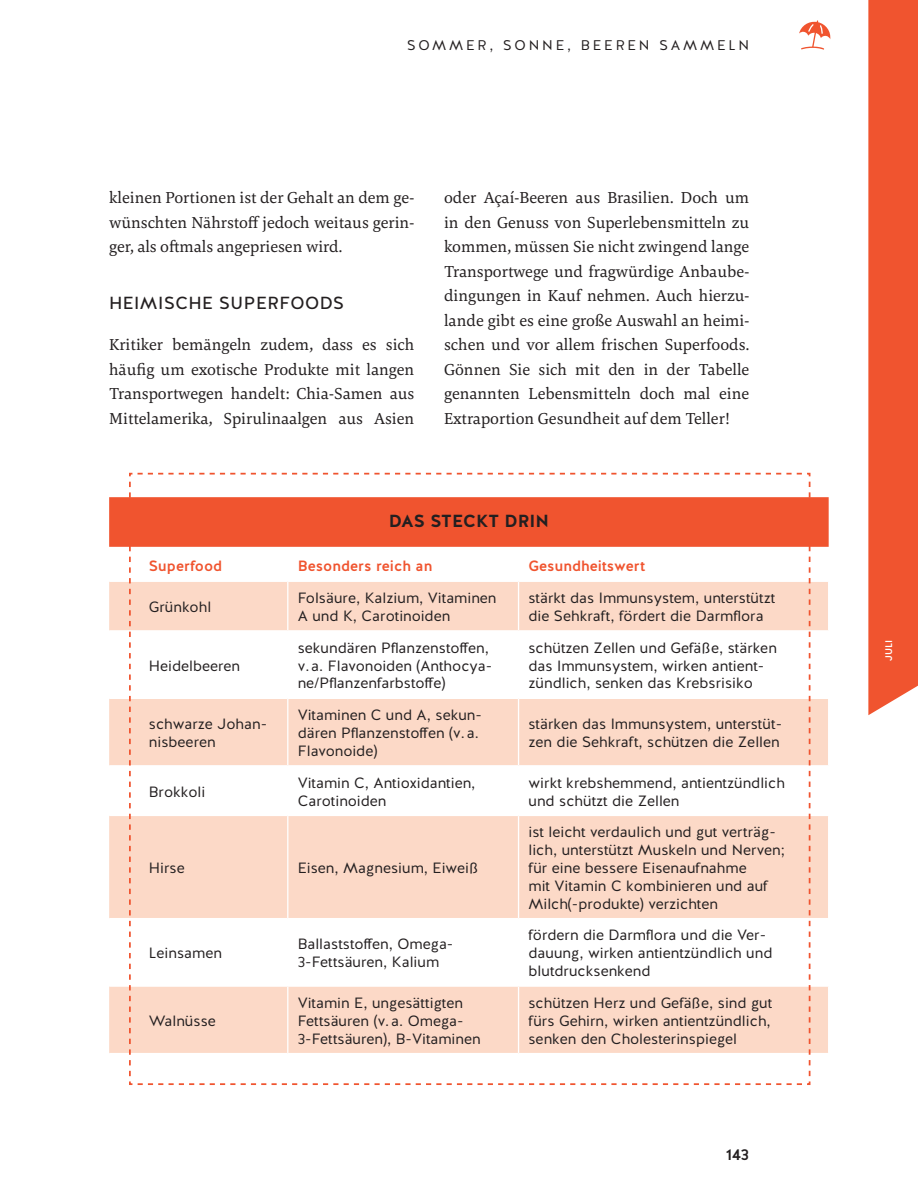
<style>
.page{position:relative;width:918px;height:1201px;background:#fff}
.page>*{position:absolute;margin:0;border:0;box-sizing:border-box;transform-origin:0 0}
.t1{font:17.5px "Halis GR";letter-spacing:.03em;color:#231f20}
.t2{font:700 17.5px "Halis GR";color:#231f20}
.t3{font:16.62px/24.5px "Carrara";color:#231f20;text-align:justify}
.t4{font:500 15.75px "Halis GR";color:#231f20}
.t5{font:14.88px/17.8px "Halis GR";color:#231f20}
.t6{font:500 14.88px "Halis GR";color:#f0542f}
.t7{font:14px "Halis GR";letter-spacing:.2em;color:#231f20}
.t8{font:500 9.62px "Halis GR";color:#fff}
</style>
<div class="page">
<div style="left:109px;top:497px;width:719px;height:50px;background:#f0542f"></div>
<svg style="left:109px;top:582px;width:719px;height:470px;fill:#fcd9c7"></svg>
<hr style="left:109px;top:630px;width:179px;height:1px;background:#fff">
<hr style="left:518px;top:630px;width:311px;height:1px;background:#fff">
<hr style="left:109px;top:697px;width:179px;height:2px;background:#fff">
<hr style="left:518px;top:697px;width:311px;height:2px;background:#fff">
<hr style="left:109px;top:765px;width:179px;height:1px;background:#fff">
<hr style="left:518px;top:765px;width:311px;height:1px;background:#fff">
<hr style="left:109px;top:814px;width:179px;height:2px;background:#fff">
<hr style="left:518px;top:814px;width:311px;height:2px;background:#fff">
<hr style="left:109px;top:918px;width:179px;height:1px;background:#fff">
<hr style="left:518px;top:918px;width:311px;height:1px;background:#fff">
<hr style="left:109px;top:985px;width:179px;height:1px;background:#fff">
<hr style="left:518px;top:985px;width:311px;height:1px;background:#fff">
<svg style="left:128px;top:472px;width:683px;height:613px"></svg>
<div style="left:868px;top:0;width:50px;height:715px;background:#f0542f"></div>
<svg style="left:799px;top:20px;width:32px;height:30px"></svg>
<p class="t7" style="left:407px;top:36px;width:344px">SOMMER, SONNE, BEEREN SAMMELN</p>
<p class="t3" style="left:109px;top:185px;width:307px">kleinen Portionen ist der Gehalt an dem ge&shy;wünschten Nährstoff jedoch weitaus gerin&shy;ger, als oftmals angepriesen wird.</p>
<p class="t1" style="left:109px;top:292px;width:236px">HEIMISCHE SUPERFOODS</p>
<p class="t3" style="left:109px;top:332px;width:307px">Kritiker bemängeln zudem, dass es sich häufig um exotische Produkte mit langen Transportwegen handelt: Chia-Samen aus Mittelamerika, Spirulinaalgen aus Asien</p>
<p class="t3" style="left:444px;top:185px;width:307px">oder Açaí-Beeren aus Brasilien. Doch um in den Genuss von Superlebensmitteln zu kommen, müssen Sie nicht zwingend lange Transportwege und fragwürdige Anbaube&shy;dingungen in Kauf nehmen. Auch hierzu&shy;lande gibt es eine große Auswahl an heimi&shy;schen und vor allem frischen Superfoods.<br>Gönnen Sie sich mit den in der Tabelle genannten Lebensmitteln doch mal eine Extraportion Gesundheit auf dem Teller!</p>
<p class="t2" style="left:389px;top:509px;width:162px">DAS STECKT DRIN</p>
<p class="t6" style="left:149px;top:556px;width:75px">Superfood</p>
<p class="t6" style="left:298px;top:556px;width:136px">Besonders reich an</p>
<p class="t6" style="left:528px;top:556px;width:118px">Gesundheitswert</p>
<p class="t5" style="left:149px;top:598px;width:64px">Grünkohl</p>
<p class="t5" style="left:298px;top:589px;width:200px">Folsäure, Kalzium, Vitaminen<br>A und K, Carotinoiden</p>
<p class="t5" style="left:528px;top:589px;width:248px">stärkt das Immunsystem, unterstützt die Sehkraft, fördert die Darmflora</p>
<p class="t5" style="left:149px;top:657px;width:93px">Heidelbeeren</p>
<p class="t5" style="left:298px;top:639px;width:196px">sekundären Pflanzenstoffen, v.a. Flavonoiden (Anthocya&shy;ne/Pflanzenfarbstoffe)</p>
<p class="t5" style="left:528px;top:639px;width:250px">schützen Zellen und Gefäße, stärken das Immunsystem, wirken antient&shy;zündlich, senken das Krebsrisiko</p>
<p class="t5" style="left:149px;top:715px;width:120px">schwarze Johan&shy;nisbeeren</p>
<p class="t5" style="left:298px;top:706px;width:186px">Vitaminen C und A, sekun&shy;dären Pflanzenstoffen (v.a.<br>Flavonoide)</p>
<p class="t5" style="left:528px;top:715px;width:255px">stärken das Immunsystem, unterstüt&shy;zen die Sehkraft, schützen die Zellen</p>
<p class="t5" style="left:149px;top:783px;width:58px">Brokkoli</p>
<p class="t5" style="left:298px;top:774px;width:179px">Vitamin C, Antioxidantien,<br>Carotinoiden</p>
<p class="t5" style="left:528px;top:774px;width:258px">wirkt krebshemmend, antientzündlich und schützt die Zellen</p>
<p class="t5" style="left:149px;top:859px;width:37px">Hirse</p>
<p class="t5" style="left:298px;top:859px;width:182px">Eisen, Magnesium, Eiweiß</p>
<p class="t5" style="left:528px;top:823px;width:258px">ist leicht verdaulich und gut verträg&shy;lich, unterstützt Muskeln und Nerven; für eine bessere Eisenaufnahme<br>mit Vitamin C kombinieren und auf Milch(-produkte) verzichten</p>
<p class="t5" style="left:149px;top:944px;width:75px">Leinsamen</p>
<p class="t5" style="left:298px;top:935px;width:157px">Ballaststoffen, Omega-<br>3-Fettsäuren, Kalium</p>
<p class="t5" style="left:528px;top:926px;width:245px">fördern die Darmflora und die Ver&shy;dauung, wirken antientzündlich und blutdrucksenkend</p>
<p class="t5" style="left:149px;top:1012px;width:69px">Walnüsse</p>
<p class="t5" style="left:298px;top:994px;width:184px">Vitamin E, ungesättigten<br>Fettsäuren (v.a. Omega-<br>3-Fettsäuren), B-Vitaminen</p>
<p class="t5" style="left:528px;top:994px;width:245px;text-align:justify">schützen Herz und Gefäße, sind gut fürs Gehirn, wirken antientzündlich, senken den Cholesterinspiegel</p>
<p class="t4" style="left:725px;top:1144px;width:25px">143</p>
<p class="t8" style="left:882px;top:661px;width:23px;rotate:-90deg">JULI</p>
</div>
